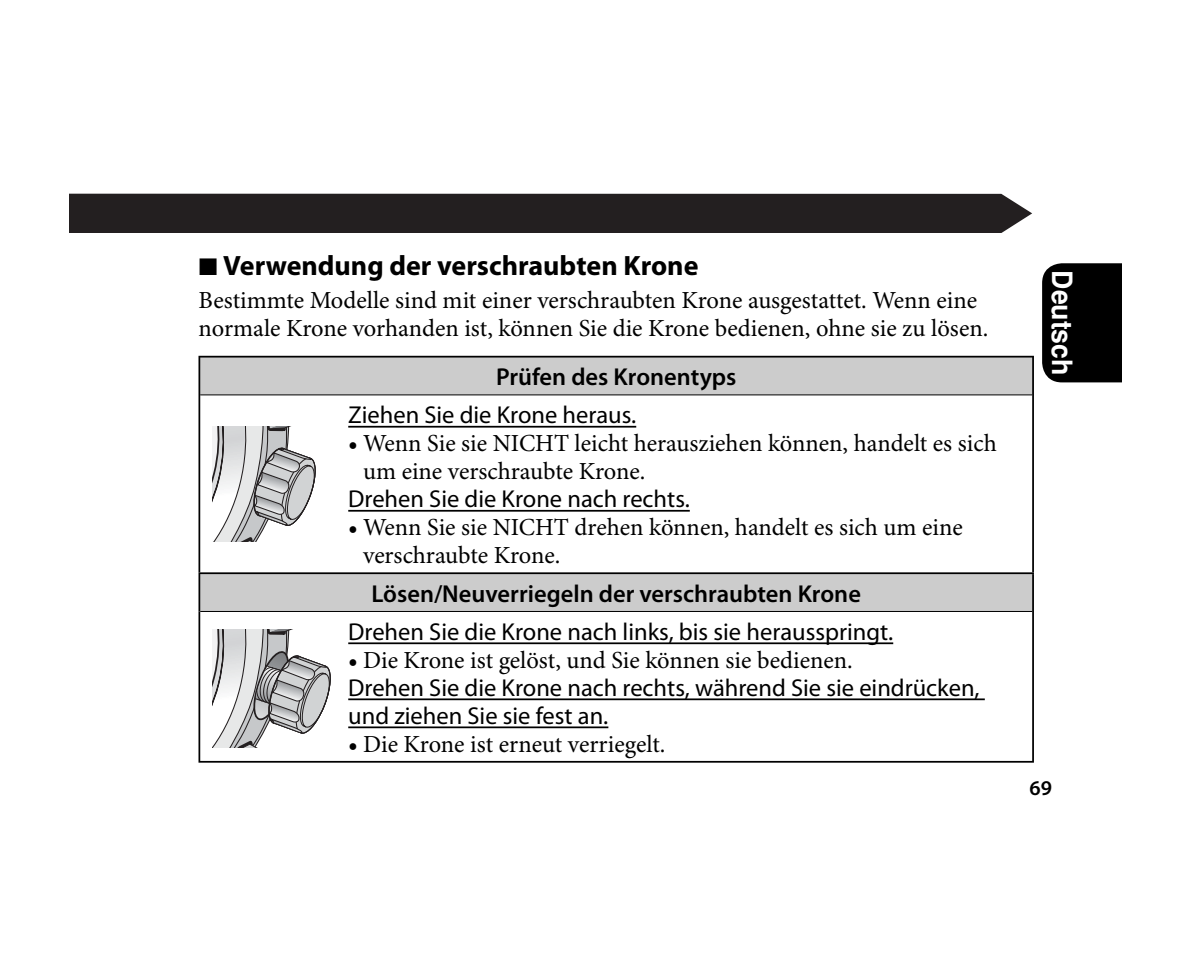
<style>
.page{position:relative;width:1191px;height:963px;background:#fff}
.page>*{position:absolute;margin:0;border:0;box-sizing:border-box;transform-origin:0 0}
.t1{font:700 28px "Myriad Pro";color:#000}
.t2{font:700 28px "Helvetica";color:#fff;scale:.95 1}
.t3{font:24.5px/28px "Minion Pro";color:#000}
.t4{font:24.5px/28px "Myriad Pro";color:#000}
.t5{font:600 24.5px "Myriad Pro";color:#000}
.t6{font:600 21px "Myriad Pro";color:#000}
.s1{font-family:"Audio Font";font-weight:400}
.s2{font-weight:700}
</style>
<div class="page">
<div style="left:1042px;top:263px;width:79px;height:119px;background:#000"></div>
<div style="left:69px;top:193px;width:963px;height:39px;background:#231f20"></div>
<svg style="left:200px;top:357px;width:832px;height:253px"></svg>
<hr style="left:1032px;top:357px;width:2px;height:38px;background:#000">
<hr style="left:1032px;top:574px;width:2px;height:37px;background:#000">
<hr style="left:198px;top:356px;width:140px;height:1px;background:#000">
<hr style="left:198px;top:357px;width:2px;height:38px;background:#000">
<hr style="left:338px;top:356px;width:696px;height:1px;background:#000">
<hr style="left:198px;top:395px;width:2px;height:177px;background:#000">
<hr style="left:1032px;top:395px;width:2px;height:177px;background:#000">
<hr style="left:198px;top:611px;width:2px;height:149px;background:#000">
<hr style="left:1032px;top:611px;width:2px;height:149px;background:#000">
<hr style="left:198px;top:760px;width:836px;height:2px;background:#000">
<hr style="left:200px;top:394px;width:832px;height:1px;background:#000">
<hr style="left:198px;top:572px;width:140px;height:2px;background:#000">
<hr style="left:198px;top:574px;width:2px;height:37px;background:#000">
<hr style="left:338px;top:572px;width:696px;height:2px;background:#000">
<hr style="left:200px;top:610px;width:832px;height:2px;background:#000">
<hr style="left:348px;top:426px;width:288px;height:1px;background:#000">
<hr style="left:348px;top:510px;width:342px;height:1px;background:#000">
<hr style="left:348px;top:642px;width:545px;height:2px;background:#000">
<hr style="left:348px;top:698px;width:636px;height:2px;background:#000">
<hr style="left:348px;top:726px;width:260px;height:2px;background:#000">
<svg style="left:213px;top:426px;width:105px;height:115px"></svg>
<svg style="left:213px;top:629px;width:118px;height:119px"></svg>
<p class="t1" style="left:198px;top:255px;width:501px"><span class="s1">7</span> Verwendung der verschraubten Krone</p>
<p class="t3" style="left:198px;top:288px;width:791px">Bestimmte Modelle sind mit einer verschraubten Krone ausgestattet. Wenn eine normale Krone vorhanden ist, können Sie die Krone bedienen, ohne sie zu lösen.</p>
<p class="t5" style="left:496px;top:367px;width:242px">Prüfen des Kronentyps</p>
<p class="t4" style="left:348px;top:403px;width:289px">Ziehen Sie die Krone heraus.</p>
<p class="t3" style="left:363px;top:431px;width:635px;text-indent:-15px"><span class="s2">•</span> Wenn Sie sie NICHT leicht herausziehen können, handelt es sich um eine verschraubte Krone.</p>
<p class="t4" style="left:348px;top:487px;width:343px">Drehen Sie die Krone nach rechts.</p>
<p class="t3" style="left:363px;top:515px;width:601px;text-indent:-15px"><span class="s2">•</span> Wenn Sie sie NICHT drehen können, handelt es sich um eine verschraubte Krone.</p>
<p class="t5" style="left:371px;top:584px;width:491px">Lösen/Neuverriegeln der verschraubten Krone</p>
<p class="t4" style="left:348px;top:619px;width:546px">Drehen Sie die Krone nach links, bis sie herausspringt.</p>
<p class="t3" style="left:348px;top:648px;width:506px"><span class="s2">•</span> Die Krone ist gelöst, und Sie können sie bedienen.</p>
<p class="t4" style="left:348px;top:676px;width:633px">Drehen Sie die Krone nach rechts, während Sie sie eindrücken, und ziehen Sie sie fest an.</p>
<p class="t3" style="left:348px;top:732px;width:319px"><span class="s2">•</span> Die Krone ist erneut verriegelt.</p>
<p class="t2" style="left:1072px;top:270px;width:112px;rotate:90deg">Deutsch</p>
<p class="t6" style="left:1029px;top:780px;width:24px">69</p>
</div>
